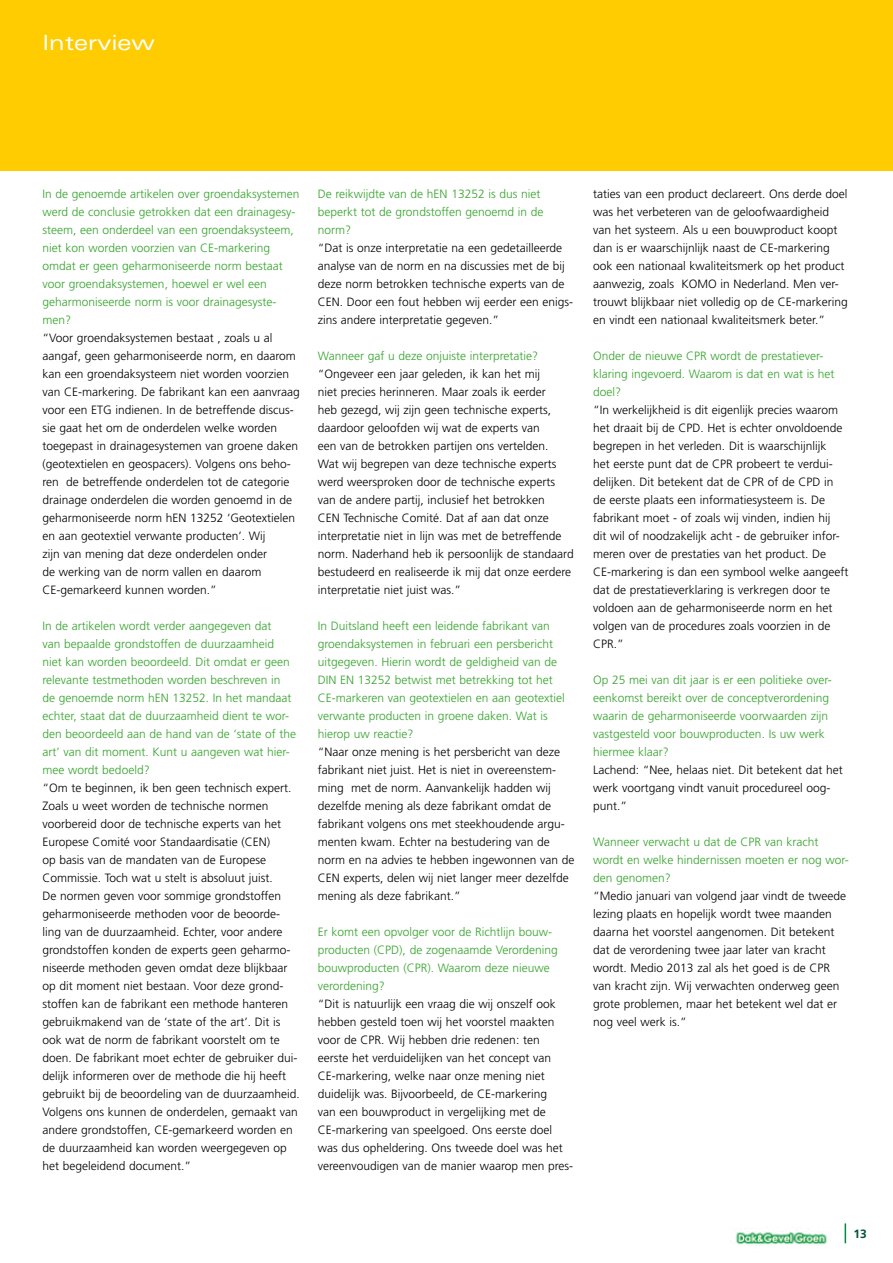
<style>
.page{position:relative;width:893px;height:1263px;background:#fff}
.page>*{position:absolute;margin:0;border:0;box-sizing:border-box;transform-origin:0 0}
.t1{font:expanded 21px "Univers";color:#fff}
.t2{font:300 12px/18px "Frutiger";color:#000}
.t3{font:300 12px/18px "Frutiger";color:#35a32c}
.t4{font:700 12px "Frutiger";color:#00523c}
</style>
<div class="page">
<svg style="left:845px;top:1223px;width:1px;height:20px"></svg>
<img style="left:735px;top:1231px;width:92px;height:14px">
<div style="left:0;top:0;width:893px;height:170px;background:#fecc00"></div>
<h1 class="t1" style="left:43px;top:30px;width:113px">Interview</h1>
<p class="t3" style="left:43px;top:185px;width:258px">In de genoemde artikelen over groendaksystemen werd de conclusie getrokken dat een drainagesy&shy;steem, een onderdeel van een groendaksysteem, niet kon worden voorzien van CE-markering omdat er geen geharmoniseerde norm bestaat voor groendaksystemen, hoewel er wel een geharmoniseerde norm is voor drainagesyste&shy;men?</p>
<p class="t2" style="left:43px;top:329px;width:259px">“Voor groendaksystemen bestaat , zoals u al aangaf, geen geharmoniseerde norm, en daarom kan een groendaksysteem niet worden voorzien van CE-markering. De fabrikant kan een aanvraag voor een ETG indienen. In de betreffende discus&shy;sie gaat het om de onderdelen welke worden toegepast in drainagesystemen van groene daken (geotextielen en geospacers). Volgens ons beho&shy;ren de betreffende onderdelen tot de categorie drainage onderdelen die worden genoemd in de geharmoniseerde norm hEN 13252 ‘Geotextielen en aan geotextiel verwante producten’. Wij<br>zijn van mening dat deze onderdelen onder<br>de werking van de norm vallen en daarom CE-gemarkeerd kunnen worden.”</p>
<p class="t3" style="left:43px;top:617px;width:255px">In de artikelen wordt verder aangegeven dat<br>van bepaalde grondstoffen de duurzaamheid niet kan worden beoordeeld. Dit omdat er geen relevante testmethoden worden beschreven in de genoemde norm hEN 13252. In het mandaat echter, staat dat de duurzaamheid dient te wor&shy;den beoordeeld aan de hand van de ‘state of the art’ van dit moment. Kunt u aangeven wat hier&shy;mee wordt bedoeld?</p>
<p class="t2" style="left:43px;top:779px;width:259px">“Om te beginnen, ik ben geen technisch expert.<br>Zoals u weet worden de technische normen voorbereid door de technische experts van het Europese Comité voor Standaardisatie (CEN)<br>op basis van de mandaten van de Europese Commissie. Toch wat u stelt is absoluut juist.<br>De normen geven voor sommige grondstoffen geharmoniseerde methoden voor de beoorde&shy;ling van de duurzaamheid. Echter, voor andere grondstoffen konden de experts geen geharmo&shy;niseerde methoden geven omdat deze blijkbaar op dit moment niet bestaan. Voor deze grond&shy;stoffen kan de fabrikant een methode hanteren gebruikmakend van de ‘state of the art’. Dit is ook wat de norm de fabrikant voorstelt om te doen. De fabrikant moet echter de gebruiker dui&shy;delijk informeren over de methode die hij heeft gebruikt bij de beoordeling van de duurzaamheid.<br>Volgens ons kunnen de onderdelen, gemaakt van andere grondstoffen, CE-gemarkeerd worden en de duurzaamheid kan worden weergegeven op het begeleidend document.”</p>
<p class="t3" style="left:318px;top:185px;width:227px">De reikwijdte van de hEN 13252 is dus niet beperkt tot de grondstoffen genoemd in de norm?</p>
<p class="t2" style="left:318px;top:239px;width:257px">“Dat is onze interpretatie na een gedetailleerde analyse van de norm en na discussies met de bij deze norm betrokken technische experts van de CEN. Door een fout hebben wij eerder een enigs&shy;zins andere interpretatie gegeven.”</p>
<p class="t3" style="left:318px;top:347px;width:222px">Wanneer gaf u deze onjuiste interpretatie?</p>
<p class="t2" style="left:318px;top:365px;width:257px">“Ongeveer een jaar geleden, ik kan het mij<br>niet precies herinneren. Maar zoals ik eerder<br>heb gezegd, wij zijn geen technische experts, daardoor geloofden wij wat de experts van<br>een van de betrokken partijen ons vertelden.<br>Wat wij begrepen van deze technische experts werd weersproken door de technische experts van de andere partij, inclusief het betrokken<br>CEN Technische Comité. Dat af aan dat onze interpretatie niet in lijn was met de betreffende norm. Naderhand heb ik persoonlijk de standaard bestudeerd en realiseerde ik mij dat onze eerdere interpretatie niet juist was.”</p>
<p class="t3" style="left:318px;top:617px;width:248px">In Duitsland heeft een leidende fabrikant van groendaksystemen in februari een persbericht uitgegeven. Hierin wordt de geldigheid van de DIN EN 13252 betwist met betrekking tot het CE-markeren van geotextielen en aan geotextiel verwante producten in groene daken. Wat is hierop uw reactie?</p>
<p class="t2" style="left:318px;top:743px;width:258px">“Naar onze mening is het persbericht van deze fabrikant niet juist. Het is niet in overeenstem&shy;ming met de norm. Aanvankelijk hadden wij dezelfde mening als deze fabrikant omdat de fabrikant volgens ons met steekhoudende argu&shy;menten kwam. Echter na bestudering van de norm en na advies te hebben ingewonnen van de CEN experts, delen wij niet langer meer dezelfde mening als deze fabrikant.”</p>
<p class="t3" style="left:318px;top:923px;width:242px">Er komt een opvolger voor de Richtlijn bouw&shy;producten (CPD), de zogenaamde Verordening bouwproducten (CPR). Waarom deze nieuwe verordening?</p>
<p class="t2" style="left:318px;top:995px;width:257px">“Dit is natuurlijk een vraag die wij onszelf ook hebben gesteld toen wij het voorstel maakten voor de CPR. Wij hebben drie redenen: ten eerste het verduidelijken van het concept van CE-markering, welke naar onze mening niet duidelijk was. Bijvoorbeeld, de CE-markering<br>van een bouwproduct in vergelijking met de CE-markering van speelgoed. Ons eerste doel was dus opheldering. Ons tweede doel was het vereenvoudigen van de manier waarop men pres-</p>
<p class="t2" style="left:593px;top:185px;width:256px">taties van een product declareert. Ons derde doel was het verbeteren van de geloofwaardigheid van het systeem. Als u een bouwproduct koopt dan is er waarschijnlijk naast de CE-markering ook een nationaal kwaliteitsmerk op het product aanwezig, zoals KOMO in Nederland. Men ver&shy;trouwt blijkbaar niet volledig op de CE-markering en vindt een nationaal kwaliteitsmerk beter.”</p>
<p class="t3" style="left:593px;top:347px;width:243px">Onder de nieuwe CPR wordt de prestatiever&shy;klaring ingevoerd. Waarom is dat en wat is het doel?</p>
<p class="t2" style="left:593px;top:401px;width:257px">“In werkelijkheid is dit eigenlijk precies waarom het draait bij de CPD. Het is echter onvoldoende begrepen in het verleden. Dit is waarschijnlijk<br>het eerste punt dat de CPR probeert te verdui&shy;delijken. Dit betekent dat de CPR of de CPD in de eerste plaats een informatiesysteem is. De fabrikant moet - of zoals wij vinden, indien hij<br>dit wil of noodzakelijk acht - de gebruiker infor&shy;meren over de prestaties van het product. De CE-markering is dan een symbool welke aangeeft dat de prestatieverklaring is verkregen door te voldoen aan de geharmoniseerde norm en het volgen van de procedures zoals voorzien in de CPR.”</p>
<p class="t3" style="left:593px;top:671px;width:240px">Op 25 mei van dit jaar is er een politieke over&shy;eenkomst bereikt over de conceptverordening waarin de geharmoniseerde voorwaarden zijn vastgesteld voor bouwproducten. Is uw werk hiermee klaar?</p>
<p class="t2" style="left:593px;top:761px;width:251px">Lachend: “Nee, helaas niet. Dit betekent dat het werk voortgang vindt vanuit procedureel oog&shy;punt.”</p>
<p class="t3" style="left:593px;top:833px;width:257px">Wanneer verwacht u dat de CPR van kracht wordt en welke hindernissen moeten er nog wor&shy;den genomen?</p>
<p class="t2" style="left:593px;top:887px;width:255px">“Medio januari van volgend jaar vindt de tweede lezing plaats en hopelijk wordt twee maanden daarna het voorstel aangenomen. Dit betekent dat de verordening twee jaar later van kracht wordt. Medio 2013 zal als het goed is de CPR van kracht zijn. Wij verwachten onderweg geen grote problemen, maar het betekent wel dat er nog veel werk is.”</p>
<p class="t4" style="left:853px;top:1227px;width:15px">13</p>
</div>
